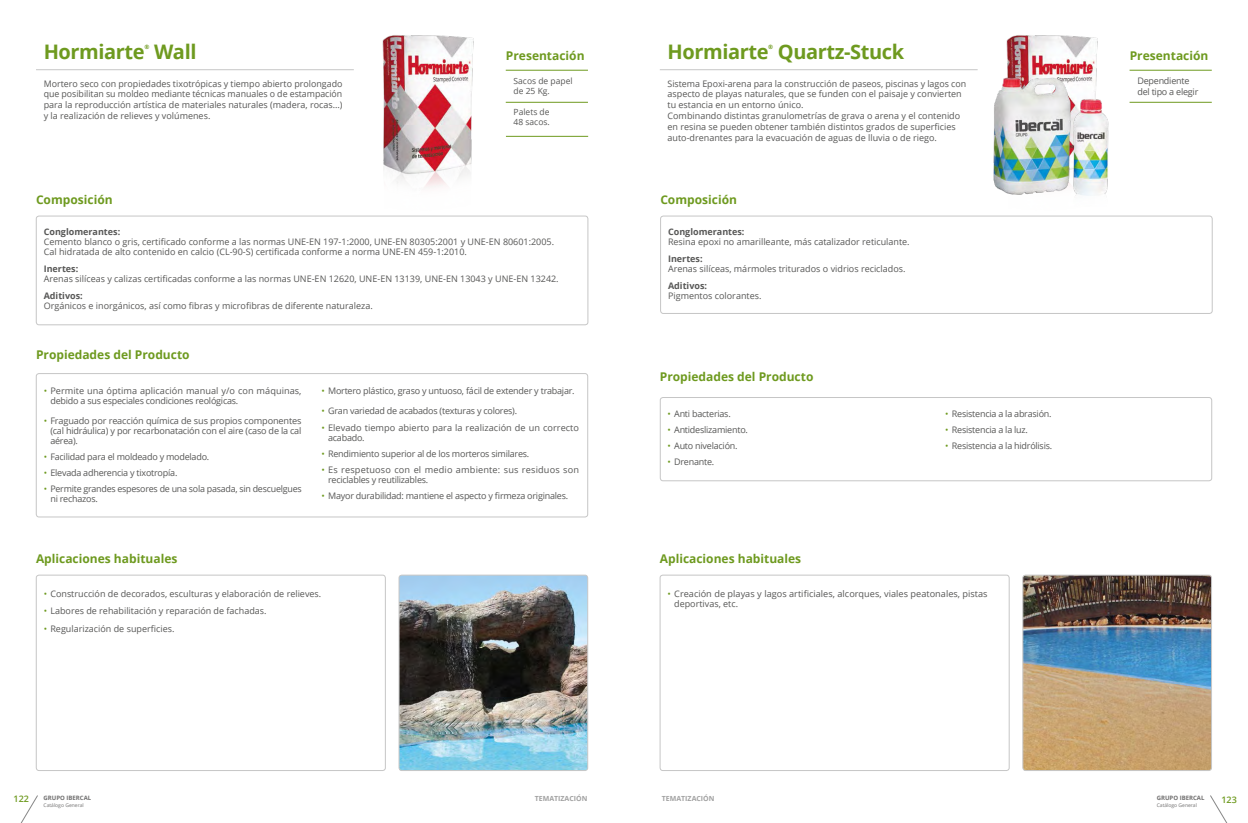
<style>
.page{position:relative;width:1248px;height:823px;background:#fff}
.page>*{position:absolute;margin:0;border:0;box-sizing:border-box;transform-origin:0 0}
.t1{font:700 20px "Open Sans";letter-spacing:-.02em;color:#6e9a1f}
.t2{font:700 12px "Open Sans";color:#6e9a1f}
.t3{font:9px/10.8px "Open Sans";color:#575756}
.t4{font:9px/10px "Open Sans";letter-spacing:-.025em;color:#575756}
.t5{font:700 9px "Open Sans";color:#575756}
.t6{font:600 9px "Open Sans";color:#6e9a1f}
.t7{font:8.5px/10.2px "Open Sans";color:#575756}
.t8{font:700 7px "Open Sans";color:#a1a1a1}
.t9{font:700 6px "Open Sans";color:#706f6f}
.t10{font:700 6px "Open Sans";color:#6e9a1f}
.t11{font:5px "Open Sans";color:#706f6f}
.s1{color:#6e9a1f}
</style>
<div class="page">
<div style="left:36px;top:574px;width:349px;height:196px;border:1px solid #c6c6c6;border-radius:3px"></div>
<div style="left:659px;top:574px;width:350px;height:196px;border:1px solid #c6c6c6;border-radius:3px"></div>
<div style="left:36px;top:373px;width:552px;height:144px;border:1px solid #c6c6c6;border-radius:3px"></div>
<div style="left:660px;top:397px;width:551px;height:83px;border:1px solid #c6c6c6;border-radius:3px"></div>
<img style="left:399px;top:576px;width:187px;height:194px">
<div style="left:399px;top:574px;width:189px;height:196px;border:1px solid #c6c6c6;border-radius:3px"></div>
<img style="left:1024px;top:576px;width:187px;height:194px">
<div style="left:1022px;top:574px;width:189px;height:196px;border:1px solid #c6c6c6;border-radius:3px"></div>
<hr style="left:505px;top:70px;width:83px;height:1px;background:#6e9a1f">
<hr style="left:1129px;top:70px;width:82px;height:1px;background:#6e9a1f">
<hr style="left:659px;top:69px;width:318px;height:1px;background:#c6c6c6">
<hr style="left:505px;top:102px;width:83px;height:1px;background:#6e9a1f">
<div style="left:660px;top:216px;width:552px;height:97px;border:1px solid #c6c6c6;border-radius:3px"></div>
<div style="left:36px;top:216px;width:552px;height:109px;border:1px solid #c6c6c6;border-radius:3px"></div>
<hr style="left:1129px;top:102px;width:82px;height:1px;background:#6e9a1f">
<hr style="left:36px;top:69px;width:318px;height:1px;background:#c6c6c6">
<hr style="left:506px;top:136px;width:82px;height:1px;background:#6e9a1f">
<img style="left:382px;top:35px;width:92px;height:153px">
<img style="left:955px;top:35px;width:151px;height:183px">
<img style="left:1069px;top:97px;width:40px;height:114px">
<svg style="left:21px;top:795px;width:17px;height:27px"></svg>
<svg style="left:1210px;top:795px;width:17px;height:27px"></svg>
<h1 class="t1" style="left:44px;top:38px;width:102px">Hormiarte</h1>
<p class="t10" style="left:144px;top:43px;width:6px">®</p>
<h1 class="t1" style="left:154px;top:38px;width:44px">Wall</h1>
<p class="t3" style="left:44px;top:78px;width:300px;text-align:justify">Mortero seco con propiedades tixotrópicas y tiempo abierto prolongado que posibilitan su moldeo mediante técnicas manuales o de estampación para la reproducción artística de materiales naturales (madera, rocas…) y la realización de relieves y volúmenes.</p>
<h2 class="t2" style="left:506px;top:47px;width:80px">Presentación</h2>
<h1 class="t1" style="left:777px;top:38px;width:128px">Quartz-Stuck</h1>
<h2 class="t2" style="left:1129px;top:47px;width:80px">Presentación</h2>
<p class="t3" style="left:667px;top:78px;width:300px">Sistema Epoxi-arena para la construcción de paseos, piscinas y lagos con aspecto de playas naturales, que se funden con el paisaje y convierten tu estancia en un entorno único.<br>Combinando distintas granulometrías de grava o arena y el contenido en resina se pueden obtener también distintos grados de superficies auto-drenantes para la evacuación de aguas de lluvia o de riego.</p>
<h1 class="t1" style="left:667px;top:38px;width:102px">Hormiarte</h1>
<p class="t10" style="left:768px;top:43px;width:6px">®</p>
<p class="t7" style="left:513px;top:76px;width:61px">Sacos de papel de 25 Kg.</p>
<p class="t7" style="left:513px;top:106px;width:38px">Palets de<br>48 sacos.</p>
<p class="t4" style="left:1137px;top:75px;width:62px;line-height:10.8px">Dependiente del tipo a elegir</p>
<h2 class="t2" style="left:36px;top:191px;width:78px">Composición</h2>
<h2 class="t2" style="left:660px;top:191px;width:78px">Composición</h2>
<p class="t5" style="left:668px;top:225px;width:78px">Conglomerantes:</p>
<p class="t3" style="left:668px;top:236px;width:243px">Resina epoxi no amarilleante, más catalizador reticulante.</p>
<p class="t5" style="left:668px;top:252px;width:36px">Inertes:</p>
<p class="t3" style="left:668px;top:263px;width:239px">Arenas silíceas, mármoles triturados o vidrios reciclados.</p>
<p class="t5" style="left:668px;top:279px;width:41px">Aditivos:</p>
<p class="t3" style="left:668px;top:290px;width:95px">Pigmentos colorantes.</p>
<p class="t5" style="left:44px;top:225px;width:78px">Conglomerantes:</p>
<p class="t3" style="left:44px;top:236px;width:512px;line-height:10px">Cemento blanco o gris, certificado conforme a las normas UNE-EN 197-1:2000, UNE-EN 80305:2001 y UNE-EN 80601:2005.<br>Cal hidratada de alto contenido en calcio (CL-90-S) certificada conforme a norma UNE-EN 459-1:2010.</p>
<p class="t5" style="left:44px;top:262px;width:36px">Inertes:</p>
<p class="t3" style="left:44px;top:273px;width:516px">Arenas silíceas y calizas certificadas conforme a las normas UNE-EN 12620, UNE-EN 13139, UNE-EN 13043 y UNE-EN 13242.</p>
<p class="t5" style="left:44px;top:289px;width:41px">Aditivos:</p>
<p class="t3" style="left:44px;top:300px;width:330px">Orgánicos e inorgánicos, así como fibras y microfibras de diferente naturaleza.</p>
<h2 class="t2" style="left:36px;top:346px;width:155px">Propiedades del Producto</h2>
<p class="t3" style="left:50px;top:385px;width:252px;line-height:10px;text-indent:-7px"><span class="s1">•</span> Permite una óptima aplicación manual y/o con máquinas, debido a sus especiales condiciones reológicas.</p>
<p class="t3" style="left:50px;top:415px;width:252px;line-height:10px;text-align:justify;text-indent:-7px"><span class="s1">•</span> Fraguado por reacción química de sus propios componentes (cal hidráulica) y por recarbonatación con el aire (caso de la cal aérea).</p>
<p class="t4" style="left:44px;top:451px;width:167px"><span class="s1">•</span> Facilidad para el moldeado y modelado.</p>
<p class="t4" style="left:44px;top:467px;width:135px"><span class="s1">•</span> Elevada adherencia y tixotropía.</p>
<p class="t4" style="left:50px;top:483px;width:253px;text-indent:-7px"><span class="s1">•</span> Permite grandes espesores de una sola pasada, sin descuelgues ni rechazos.</p>
<p class="t4" style="left:321px;top:385px;width:255px"><span class="s1">•</span> Mortero plástico, graso y untuoso, fácil de extender y trabajar.</p>
<p class="t4" style="left:321px;top:405px;width:197px"><span class="s1">•</span> Gran variedad de acabados (texturas y colores).</p>
<p class="t3" style="left:328px;top:422px;width:252px;line-height:10px;text-indent:-7px"><span class="s1">•</span> Elevado tiempo abierto para la realización de un correcto acabado.</p>
<p class="t4" style="left:321px;top:448px;width:209px"><span class="s1">•</span> Rendimiento superior al de los morteros similares.</p>
<p class="t3" style="left:328px;top:464px;width:252px;line-height:10px;text-indent:-7px"><span class="s1">•</span> Es respetuoso con el medio ambiente: sus residuos son reciclables y reutilizables.</p>
<p class="t4" style="left:321px;top:490px;width:248px"><span class="s1">•</span> Mayor durabilidad: mantiene el aspecto y firmeza originales.</p>
<h2 class="t2" style="left:659px;top:368px;width:155px">Propiedades del Producto</h2>
<p class="t4" style="left:667px;top:408px;width:65px"><span class="s1">•</span> Anti bacterias.</p>
<p class="t4" style="left:667px;top:424px;width:82px"><span class="s1">•</span> Antideslizamiento.</p>
<p class="t4" style="left:667px;top:440px;width:72px"><span class="s1">•</span> Auto nivelación.</p>
<p class="t4" style="left:667px;top:456px;width:48px"><span class="s1">•</span> Drenante.</p>
<h2 class="t2" style="left:36px;top:550px;width:143px">Aplicaciones habituales</h2>
<h2 class="t2" style="left:659px;top:550px;width:143px">Aplicaciones habituales</h2>
<p class="t4" style="left:945px;top:408px;width:108px"><span class="s1">•</span> Resistencia a la abrasión.</p>
<p class="t4" style="left:945px;top:424px;width:84px"><span class="s1">•</span> Resistencia a la luz.</p>
<p class="t4" style="left:945px;top:440px;width:108px"><span class="s1">•</span> Resistencia a la hidrólisis.</p>
<p class="t3" style="left:44px;top:587px;width:279px"><span class="s1">•</span> Construcción de decorados, esculturas y elaboración de relieves.</p>
<p class="t3" style="left:44px;top:605px;width:224px"><span class="s1">•</span> Labores de rehabilitación y reparación de fachadas.</p>
<p class="t3" style="left:44px;top:623px;width:132px"><span class="s1">•</span> Regularización de superficies.</p>
<p class="t3" style="left:674px;top:587px;width:315px;text-indent:-7px"><span class="s1">•</span> Creación de playas y lagos artificiales, alcorques, viales peatonales, pistas deportivas, etc.</p>
<p class="t9" style="left:44px;top:793px;width:49px">GRUPO IBERCAL</p>
<p class="t8" style="left:534px;top:792px;width:54px">TEMATIZACIÓN</p>
<p class="t8" style="left:661px;top:792px;width:54px">TEMATIZACIÓN</p>
<p class="t9" style="left:1156px;top:793px;width:49px">GRUPO IBERCAL</p>
<p class="t11" style="left:44px;top:801px;width:42px">Catálogo General</p>
<p class="t11" style="left:1156px;top:801px;width:42px">Catálogo General</p>
<p class="t6" style="left:14px;top:792px;width:17px">122</p>
<p class="t6" style="left:1221px;top:793px;width:17px">123</p>
</div>
